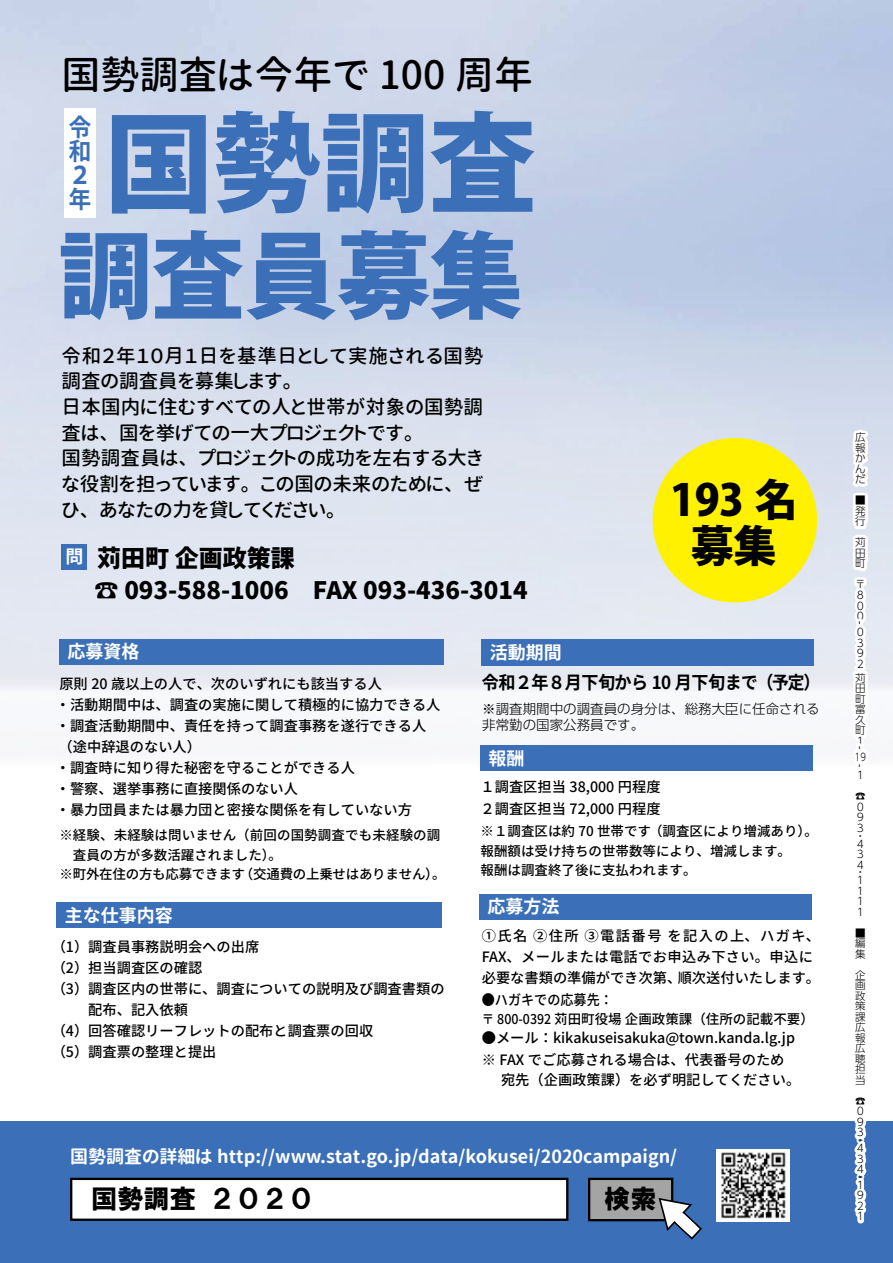
<style>
.page{position:relative;width:893px;height:1263px;background:#fff}
.page>*{position:absolute;margin:0;border:0;box-sizing:border-box;transform-origin:0 0}
.t1{font:800 108px "Koz Go Pro";color:#3b70b8}
.t2{font:800 94.5px "Koz Go Pro";letter-spacing:-.01em;color:#3b70b8}
.t3{font:800 43.5px/46.5px "Koz Go Pro";color:#000;text-align:center}
.t4{font:39px "Gen Jyuu Gothic P Medium";color:#000}
.t5{font:26.25px "HG Soei Kakugothic UB";color:#000}
.t6{font:800 24px "Gen Shin Gothic";color:#000}
.t7{font:700 24px "Koz Go Pro";color:#3b70b8;scale:.93 1}
.t8{font:19.5px/26.2px "Gen Jyuu Gothic P Medium";letter-spacing:.01em;color:#000}
.t9{font:19.5px "Gen Jyuu Gothic P Medium";letter-spacing:.04em;color:#000}
.t10{font:18px "Gen Jyuu Gothic P Bold";color:#fff}
.t11{font:700 18px "Gen Shin Gothic";color:#fff}
.t12{font:700 18px "Gen Shin Gothic";letter-spacing:-.03em;color:#000;scale:.95 1}
.t13{font:500 14.25px/21px "Gen Shin Gothic";color:#000}
.t14{font:500 14.25px "Gen Shin Gothic";letter-spacing:.025em;color:#000}
.t15{font:500 14.25px "Gen Shin Gothic";letter-spacing:.1em;color:#000}
.t16{font:500 14.25px "Gen Shin Gothic";color:#000;scale:.92 1}
.t17{font:500 13.5px/19.5px "Gen Shin Gothic";color:#000}
.t18{font:300 13.5px/16.5px "UD Shin Go Pro";color:#000}
.t19{font:500 13.5px "Gen Shin Gothic";letter-spacing:-.02em;color:#000}
.t20{font:500 13.5px "Gen Shin Gothic";color:#000;scale:.92 1}
.t21{font:300 10.5px "UD Shin Go Pro";color:#000}
.t22{font:300 10.5px "UD Shin Go Pro";color:#000;scale:.8 1}
</style>
<div class="page">
<img style="left:0;top:0;width:893px;height:754px">
<div style="left:0;top:1122px;width:893px;height:141px;background:#3b70b8"></div>
<div style="left:60px;top:639px;width:384px;height:26px;background:#3b70b8"></div>
<div style="left:481px;top:639px;width:333px;height:26px;background:#3b70b8"></div>
<svg style="left:840px;top:427px;width:34px;height:327px"></svg>
<svg style="left:840px;top:1121px;width:37px;height:103px"></svg>
<div style="left:57px;top:902px;width:385px;height:26px;background:#3b70b8"></div>
<div style="left:480px;top:745px;width:333px;height:26px;background:#3b70b8"></div>
<div style="left:64px;top:108px;width:32px;height:109px;background:#fff"></div>
<div style="left:62px;top:544px;width:25px;height:26px;background:#3b70b8"></div>
<div style="left:653px;top:438px;width:164px;height:164px;background:#fff100;border-radius:50%"></div>
<div style="left:479px;top:894px;width:333px;height:26px;background:#3b70b8"></div>
<div style="left:71px;top:1179px;width:496px;height:41px;background:#fff"></div>
<div style="left:70px;top:1178px;width:498px;height:43px;border:2px solid #000"></div>
<div style="left:589px;top:1179px;width:83px;height:41px;background:#a4a4a5"></div>
<div style="left:588px;top:1178px;width:85px;height:43px;border:2px solid #000"></div>
<svg style="left:658px;top:1197px;width:44px;height:43px"></svg>
<img style="left:716px;top:1150px;width:74px;height:71px">
<h3 class="t4" style="left:62px;top:46px;width:473px">国勢調査は今年で 100 周年</h3>
<h3 class="t7" style="left:69px;top:112px;width:26px">令</h3>
<h1 class="t1" style="left:105px;top:93px;width:434px">国勢調査</h1>
<h3 class="t7" style="left:69px;top:136px;width:26px">和</h3>
<h3 class="t7" style="left:69px;top:160px;width:26px">２</h3>
<h3 class="t7" style="left:69px;top:184px;width:26px">年</h3>
<h2 class="t2" style="left:59px;top:214px;width:466px">調査員募集</h2>
<h3 class="t9" style="left:62px;top:342px;width:423px">令和２年１０月１日を基準日として実施される国勢</h3>
<h3 class="t8" style="left:62px;top:368px;width:232px">調査の調査員を募集します。</h3>
<h3 class="t8" style="left:62px;top:393px;width:423px">日本国内に住むすべての人と世帯が対象の国勢調</h3>
<h3 class="t8" style="left:119px;top:419px;width:296px">国を挙げての一大プロジェクトです。</h3>
<h3 class="t8" style="left:62px;top:419px;width:49px">査は、</h3>
<h3 class="t8" style="left:62px;top:444px;width:128px">国勢調査員は、</h3>
<h3 class="t8" style="left:198px;top:444px;width:286px">プロジェクトの成功を左右する大き</h3>
<h3 class="t8" style="left:99px;top:470px;width:238px;text-indent:-38px">な役割を担っています。<br>あなたの力を貸してください。</h3>
<h3 class="t8" style="left:260px;top:470px;width:195px">この国の未来のために、</h3>
<h3 class="t8" style="left:62px;top:496px;width:30px">ひ、</h3>
<p class="t11" style="left:65px;top:543px;width:19px">問</p>
<h3 class="t6" style="left:97px;top:539px;width:199px">苅田町企画政策課</h3>
<h3 class="t8" style="left:464px;top:470px;width:21px">ぜ</h3>
<h3 class="t3" style="left:670px;top:479px;width:129px">193 名募集</h3>
<p class="t21" style="left:855px;top:429px;width:12px">広</p>
<p class="t21" style="left:855px;top:439px;width:12px">報</p>
<p class="t21" style="left:855px;top:450px;width:12px">か</p>
<p class="t21" style="left:855px;top:460px;width:12px">ん</p>
<p class="t21" style="left:855px;top:471px;width:12px">だ</p>
<p class="t21" style="left:855px;top:492px;width:12px">■</p>
<p class="t21" style="left:855px;top:502px;width:12px">発</p>
<p class="t21" style="left:855px;top:513px;width:12px">行</p>
<p class="t21" style="left:855px;top:534px;width:12px">苅</p>
<p class="t21" style="left:855px;top:544px;width:12px">田</p>
<p class="t21" style="left:855px;top:555px;width:12px">町</p>
<h3 class="t6" style="left:94px;top:571px;width:435px">☎ 093-588-1006　FAX 093-436-3014</h3>
<p class="t11" style="left:67px;top:638px;width:73px">応募資格</p>
<p class="t13" style="left:56px;top:673px;width:386px">原則 20 歳以上の人で、次のいずれにも該当する人<br>・活動期間中は、調査の実施に関して積極的に協力できる人・調査活動期間中、責任を持って調査事務を遂行できる人（途中辞退のない人(<br>・調査時に知り得た秘密を守ることができる人<br>・警察、選挙事務に直接関係のない人<br>・暴力団員または暴力団と密接な関係を有していない方</p>
<p class="t17" style="left:59px;top:825px;width:383px">※経験、未経験は問いません（前回の国勢調査でも未経験の調</p>
<p class="t17" style="left:59px;top:845px;width:224px">　査員の方が多数活躍されました。(</p>
<p class="t19" style="left:240px;top:864px;width:207px">（交通費の上乗せはありません。(</p>
<p class="t19" style="left:59px;top:864px;width:187px">※町外在住の方も応募できます</p>
<p class="t11" style="left:490px;top:639px;width:73px">活動期間</p>
<p class="t12" style="left:482px;top:669px;width:358px">令和２年８月下旬から 10 月下旬まで（予定(</p>
<p class="t18" style="left:482px;top:700px;width:339px">※調査期間中の調査員の身分は、総務大臣に任命される非常勤の国家公務員です。</p>
<p class="t11" style="left:488px;top:745px;width:37px">報酬</p>
<p class="t13" style="left:480px;top:775px;width:182px;line-height:22.5px">１調査区担当 38,000 円程度<br>２調査区担当 72,000 円程度</p>
<p class="t17" style="left:649px;top:821px;width:170px">（調査区により増減あり。(</p>
<p class="t17" style="left:480px;top:821px;width:312px">※１調査区は約 70 世帯です<br>報酬額は受け持ちの世帯数等により、増減します。報酬は調査終了後に支払われます。</p>
<p class="t21" style="left:855px;top:576px;width:12px">〒</p>
<p class="t21" style="left:855px;top:586px;width:12px">８</p>
<p class="t21" style="left:855px;top:597px;width:12px">０</p>
<p class="t21" style="left:855px;top:607px;width:12px">０</p>
<p class="t21" style="left:869px;top:621px;width:5px;rotate:90deg">-</p>
<p class="t21" style="left:855px;top:645px;width:12px">９</p>
<p class="t21" style="left:855px;top:624px;width:12px">０</p>
<p class="t21" style="left:855px;top:634px;width:12px">３</p>
<p class="t21" style="left:855px;top:655px;width:12px">２</p>
<p class="t21" style="left:855px;top:669px;width:12px">苅</p>
<p class="t21" style="left:855px;top:680px;width:12px">田</p>
<p class="t21" style="left:855px;top:690px;width:12px">町</p>
<p class="t21" style="left:855px;top:701px;width:12px">富</p>
<p class="t21" style="left:855px;top:711px;width:12px">久</p>
<p class="t21" style="left:855px;top:722px;width:12px">町</p>
<p class="t21" style="left:855px;top:732px;width:12px">１</p>
<p class="t21" style="left:869px;top:746px;width:5px;rotate:90deg">-</p>
<p class="t22" style="left:855px;top:748px;width:15px">19</p>
<p class="t21" style="left:869px;top:764px;width:5px;rotate:90deg">-</p>
<p class="t21" style="left:855px;top:767px;width:12px">１</p>
<p class="t21" style="left:855px;top:788px;width:12px">☎</p>
<p class="t21" style="left:855px;top:798px;width:12px">０</p>
<p class="t21" style="left:855px;top:809px;width:12px">９</p>
<p class="t21" style="left:855px;top:819px;width:12px">３</p>
<p class="t21" style="left:855px;top:827px;width:12px">・</p>
<p class="t21" style="left:855px;top:835px;width:12px">４</p>
<p class="t21" style="left:855px;top:846px;width:12px">３</p>
<p class="t21" style="left:855px;top:856px;width:12px">４</p>
<p class="t21" style="left:855px;top:864px;width:12px">・</p>
<p class="t21" style="left:855px;top:872px;width:12px">１</p>
<p class="t21" style="left:855px;top:882px;width:12px">１</p>
<p class="t11" style="left:65px;top:902px;width:110px">主な仕事内容</p>
<p class="t11" style="left:487px;top:892px;width:73px">応募方法</p>
<p class="t21" style="left:855px;top:893px;width:12px">１</p>
<p class="t21" style="left:855px;top:903px;width:12px">１</p>
<p class="t13" style="left:52px;top:936px;width:209px">（）1 調査員事務説明会への出席</p>
<p class="t13" style="left:52px;top:957px;width:152px">（）2 担当調査区の確認</p>
<p class="t13" style="left:52px;top:978px;width:394px">（）3 調査区内の世帯に、調査についての説明及び調査書類の</p>
<p class="t13" style="left:88px;top:999px;width:101px">配布、記入依頼</p>
<p class="t13" style="left:52px;top:1020px;width:323px">（）4 回答確認リーフレットの配布と調査票の回収</p>
<p class="t13" style="left:52px;top:1041px;width:166px">（）5 調査票の整理と提出</p>
<p class="t15" style="left:482px;top:925px;width:340px">①氏名 ②住所 ③電話番号を記入の上、ハガキ、</p>
<p class="t14" style="left:482px;top:946px;width:333px">FAX、メールまたは電話でお申込み下さい。申込に</p>
<p class="t13" style="left:678px;top:967px;width:144px">順次送付いたします。</p>
<p class="t13" style="left:482px;top:967px;width:201px">必要な書類の準備ができ次第、</p>
<p class="t16" style="left:482px;top:989px;width:144px">●ハガキでの応募先：</p>
<p class="t20" style="left:482px;top:1009px;width:362px">〒 800-0392 苅田町役場企画政策課（住所の記載不要(</p>
<p class="t13" style="left:482px;top:1026px;width:315px;line-height:22.5px">●メール：kikakuseisakuka@town.kanda l g. .jp ※ FAX でご応募される場合は、代表番号のため</p>
<p class="t13" style="left:501px;top:1069px;width:301px">宛先（企画政策課）を必ず明記してください。</p>
<p class="t21" style="left:855px;top:924px;width:12px">■</p>
<p class="t21" style="left:855px;top:935px;width:12px">編</p>
<p class="t21" style="left:855px;top:945px;width:12px">集</p>
<p class="t21" style="left:855px;top:966px;width:12px">企</p>
<p class="t21" style="left:855px;top:977px;width:12px">画</p>
<p class="t21" style="left:855px;top:987px;width:12px">政</p>
<p class="t21" style="left:855px;top:998px;width:12px">策</p>
<p class="t21" style="left:855px;top:1008px;width:12px">課</p>
<p class="t21" style="left:855px;top:1019px;width:12px">広</p>
<p class="t21" style="left:855px;top:1029px;width:12px">報</p>
<p class="t21" style="left:855px;top:1040px;width:12px">広</p>
<p class="t21" style="left:855px;top:1050px;width:12px">聴</p>
<p class="t21" style="left:855px;top:1061px;width:12px">担</p>
<p class="t21" style="left:855px;top:1071px;width:12px">当</p>
<p class="t21" style="left:855px;top:1092px;width:12px">☎</p>
<p class="t21" style="left:855px;top:1103px;width:12px">０</p>
<p class="t21" style="left:855px;top:1113px;width:12px">９</p>
<p class="t21" style="left:855px;top:1124px;width:12px">３</p>
<p class="t21" style="left:855px;top:1132px;width:12px">・</p>
<p class="t10" style="left:70px;top:1143px;width:609px">国勢調査の詳細は http://www.stat.go.jp/data/kokusei/2020campaign/</p>
<p class="t21" style="left:855px;top:1140px;width:12px">４</p>
<p class="t21" style="left:855px;top:1150px;width:12px">３</p>
<p class="t21" style="left:855px;top:1161px;width:12px">４</p>
<p class="t21" style="left:855px;top:1168px;width:12px">・</p>
<h3 class="t5" style="left:91px;top:1186px;width:107px">国勢調査</h3>
<h3 class="t5" style="left:209px;top:1186px;width:107px">２０２０</h3>
<h3 class="t5" style="left:604px;top:1185px;width:54px">検索</h3>
<p class="t21" style="left:855px;top:1176px;width:12px">１</p>
<p class="t21" style="left:855px;top:1187px;width:12px">９</p>
<p class="t21" style="left:855px;top:1197px;width:12px">２</p>
<p class="t21" style="left:855px;top:1208px;width:12px">１</p>
</div>
